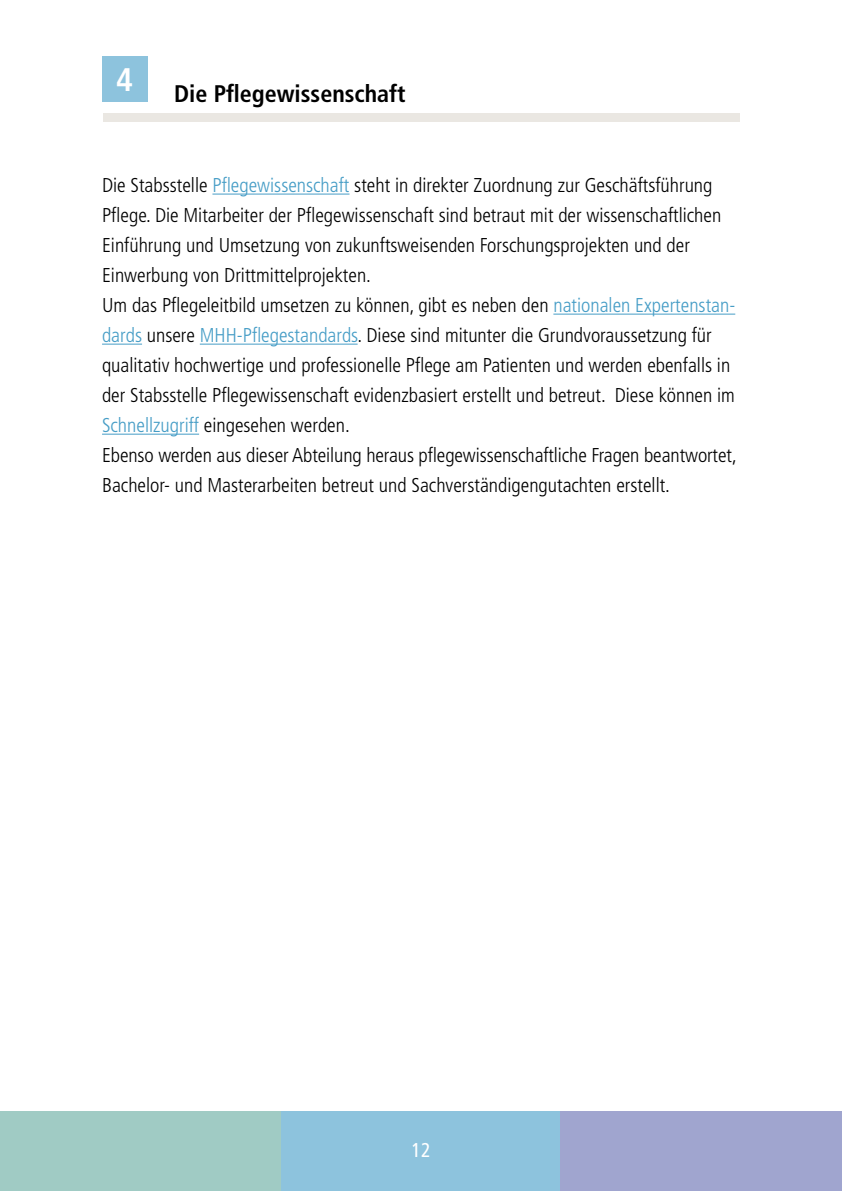
<style>
.page{position:relative;width:842px;height:1191px;background:#fff}
.page>*{position:absolute;margin:0;border:0;box-sizing:border-box;transform-origin:0 0}
.t1{font:700 condensed 32.6px "Frutiger LT Std";color:#fff}
.t2{font:700 condensed 24px "Frutiger LT Std";color:#000}
.t3{font:300 condensed 20px/30px "Frutiger LT Std";color:#000}
.t4{font:condensed 20px "Frutiger LT Std";color:#fff}
.s1{color:#469dc6}
</style>
<div class="page">
<div style="left:0;top:1111px;width:281px;height:80px;background:#a0cbc4"></div>
<div style="left:281px;top:1111px;width:280px;height:80px;background:#8dc3dd"></div>
<div style="left:561px;top:1111px;width:281px;height:80px;background:#a0a5cf"></div>
<hr style="left:212px;top:194px;width:137px;height:1px;background:#469dc6">
<hr style="left:553px;top:314px;width:182px;height:1px;background:#469dc6">
<hr style="left:102px;top:344px;width:40px;height:1px;background:#469dc6">
<hr style="left:200px;top:344px;width:158px;height:1px;background:#469dc6">
<hr style="left:102px;top:434px;width:97px;height:1px;background:#469dc6">
<div style="left:102px;top:57px;width:45px;height:45px;background:#8dc3dd"></div>
<div style="left:103px;top:113px;width:637px;height:9px;background:#eae7e2"></div>
<h1 class="t1" style="left:116px;top:61px;width:18px">4</h1>
<p class="t2" style="left:174px;top:79px;width:233px">Die Pflegewissenschaft</p>
<p class="t3" style="left:102px;top:170px;width:636px">Die Stabsstelle <span class="s1">Pflegewissenschaft</span> steht in direkter Zuordnung zur Geschäftsführung Pflege. Die Mitarbeiter der Pflegewissenschaft sind betraut mit der wissenschaftlichen Einführung und Umsetzung von zukunftsweisenden Forschungsprojekten und der Einwerbung von Drittmittelprojekten.<br>Um das Pflegeleitbild umsetzen zu können, gibt es neben den <span class="s1">nationalen Expertenstan&shy;dards</span> unsere <span class="s1">MHH-Pflegestandards</span>. Diese sind mitunter die Grundvoraussetzung für qualitativ hochwertige und professionelle Pflege am Patienten und werden ebenfalls in der Stabsstelle Pflegewissenschaft evidenzbasiert erstellt und betreut. Diese können im <span class="s1">Schnellzugriff</span> eingesehen werden.<br>Ebenso werden aus dieser Abteilung heraus pflegewissenschaftliche Fragen beantwortet, Bachelor- und Masterarbeiten betreut und Sachverständigengutachten erstellt.</p>
<p class="t4" style="left:411px;top:1138px;width:21px">12</p>
</div>
